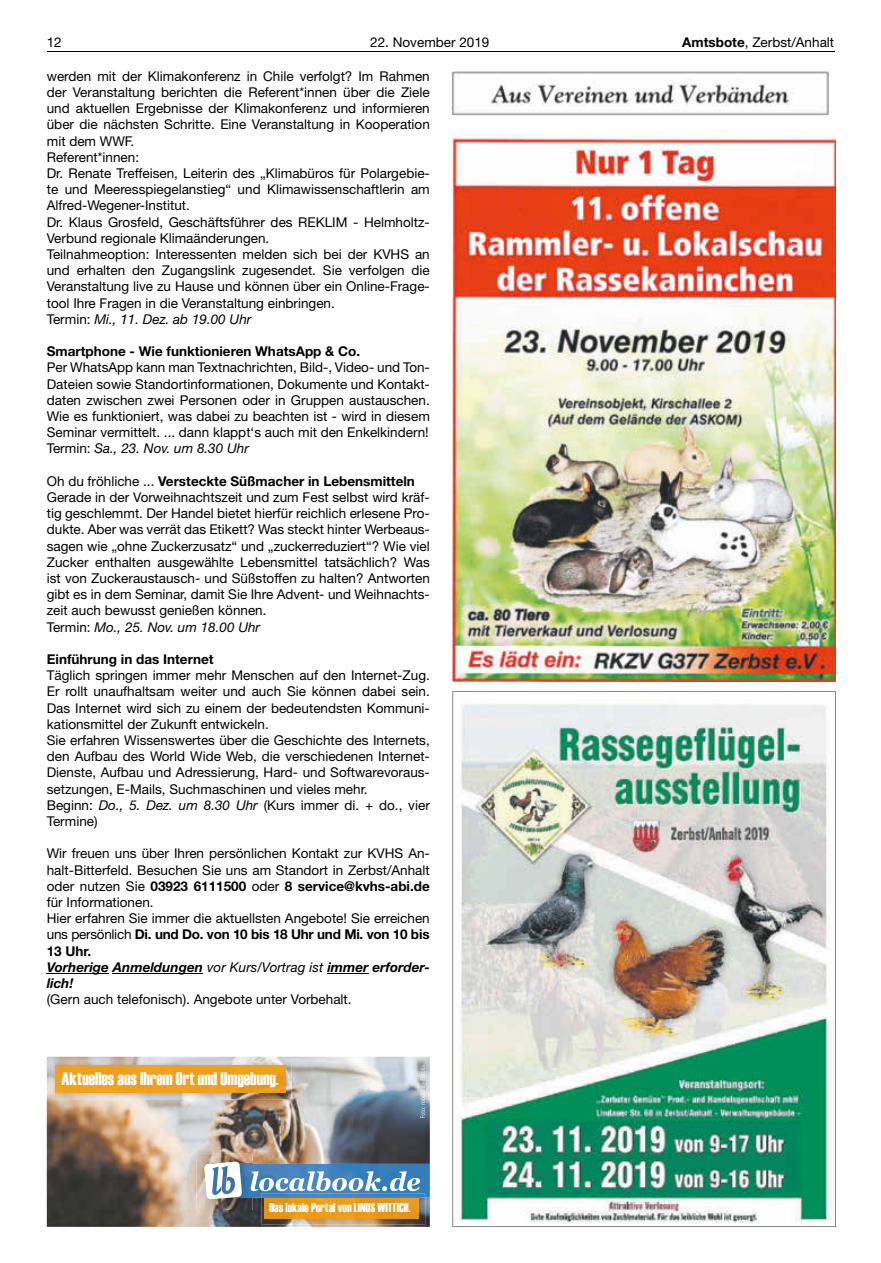
<style>
.page{position:relative;width:881px;height:1263px;background:#fff}
.page>*{position:absolute;margin:0;border:0;box-sizing:border-box;transform-origin:0 0}
.t1{font:18px "Haettenschweiler";color:#fff}
.t2{font:13.5px/16.2px "Helvetica Neue LT";color:#000}
.t3{font:700 13.5px "Helvetica Neue LT";color:#000}
.t4{font:12.75px "Haettenschweiler";color:#fff}
.s1{font-weight:700}
.s2{font-style:italic}
.s3{font-weight:700;font-style:italic}
</style>
<div class="page">
<hr style="left:47px;top:51px;width:786px;height:1px;background:#000">
<img style="left:451px;top:70px;width:378px;height:46px">
<img style="left:452px;top:136px;width:383px;height:546px">
<img style="left:452px;top:691px;width:383px;height:536px">
<hr style="left:47px;top:973px;width:62px;height:1px;background:#000">
<hr style="left:113px;top:973px;width:90px;height:1px;background:#000">
<hr style="left:327px;top:973px;width:41px;height:1px;background:#000">
<img style="left:47px;top:1057px;width:382px;height:170px">
<img style="left:420px;top:1065px;width:5px;height:53px">
<img style="left:52px;top:1062px;width:239px;height:37px">
<div style="left:55px;top:1065px;width:230px;height:28px;background:#efa020"></div>
<img style="left:261px;top:1197px;width:164px;height:28px">
<img style="left:265px;top:1197px;width:153px;height:21px">
<img style="left:252px;top:1164px;width:177px;height:33px">
<img style="left:196px;top:1154px;width:56px;height:56px">
<svg style="left:204px;top:1161px;width:38px;height:38px"></svg>
<svg style="left:250px;top:1171px;width:170px;height:20px"></svg>
<p class="t2" style="left:47px;top:34px;width:17px">12</p>
<p class="t2" style="left:370px;top:34px;width:121px">22. November 2019</p>
<p class="t2" style="left:682px;top:34px;width:153px"><span class="s1">Amtsbote</span>, Zerbst/Anhalt</p>
<p class="t2" style="left:47px;top:68px;width:384px">werden mit der Klimakonferenz in Chile verfolgt? Im Rahmen der Veranstaltung berichten die Referent*innen über die Ziele und aktuellen Ergebnisse der Klimakonferenz und informieren über die nächsten Schritte. Eine Veranstaltung in Kooperation mit dem WWF.<br>Referent*innen:<br>Dr. Renate Treffeisen, Leiterin des „Klimabüros für Polargebie&shy;te und Meeresspiegelanstieg“ und Klimawissenschaftlerin am Alfred-Wegener-Institut.<br>Dr. Klaus Grosfeld, Geschäftsführer des REKLIM - Helmholtz-Verbund regionale Klimaänderungen.<br>Teilnahmeoption: Interessenten melden sich bei der KVHS an und erhalten den Zugangslink zugesendet. Sie verfolgen die Veranstaltung live zu Hause und können über ein Online-Frage&shy;tool Ihre Fragen in die Veranstaltung einbringen.<br>Termin: <span class="s2">Mi., 11. Dez. ab 19.00 Uhr</span></p>
<p class="t3" style="left:47px;top:343px;width:315px">Smartphone - Wie funktionieren WhatsApp &amp; Co.</p>
<p class="t2" style="left:47px;top:359px;width:384px;text-align:justify">Per WhatsApp kann man Textnachrichten, Bild-, Video- und Ton-Dateien sowie Standortinformationen, Dokumente und Kontakt&shy;daten zwischen zwei Personen oder in Gruppen austauschen.<br>Wie es funktioniert, was dabei zu beachten ist - wird in diesem Seminar vermittelt. ... dann klappt‘s auch mit den Enkelkindern!<br>Termin: <span class="s2">Sa., 23. Nov. um 8.30 Uhr</span></p>
<p class="t2" style="left:47px;top:473px;width:384px">Oh du fröhliche ... <span class="s1">Versteckte Süßmacher in Lebensmitteln </span>Gerade in der Vorweihnachtszeit und zum Fest selbst wird kräf&shy;tig geschlemmt. Der Handel bietet hierfür reichlich erlesene Pro&shy;dukte. Aber was verrät das Etikett? Was steckt hinter Werbeaus&shy;sagen wie „ohne Zuckerzusatz“ und „zuckerreduziert“? Wie viel Zucker enthalten ausgewählte Lebensmittel tatsächlich? Was ist von Zuckeraustausch- und Süßstoffen zu halten? Antworten gibt es in dem Seminar, damit Sie Ihre Advent- und Weihnachts&shy;zeit auch bewusst genießen können.<br>Termin: <span class="s2">Mo., 25. Nov. um 18.00 Uhr</span></p>
<p class="t3" style="left:47px;top:651px;width:168px">Einführung in das Internet</p>
<p class="t2" style="left:47px;top:667px;width:384px">Täglich springen immer mehr Menschen auf den Internet-Zug.<br>Er rollt unaufhaltsam weiter und auch Sie können dabei sein.<br>Das Internet wird sich zu einem der bedeutendsten Kommuni&shy;kationsmittel der Zukunft entwickeln.<br>Sie erfahren Wissenswertes über die Geschichte des Internets, den Aufbau des World Wide Web, die verschiedenen Internet-Dienste, Aufbau und Adressierung, Hard- und Softwarevoraus&shy;setzungen, E-Mails, Suchmaschinen und vieles mehr.<br>Beginn: <span class="s2">Do., 5. Dez. um 8.30 Uhr</span> (Kurs immer di. + do., vier Termine)</p>
<p class="t2" style="left:47px;top:845px;width:384px">Wir freuen uns über Ihren persönlichen Kontakt zur KVHS An&shy;halt-Bitterfeld. Besuchen Sie uns am Standort in Zerbst/Anhalt oder nutzen Sie <span class="s1">03923 6111500</span> oder <span class="s1">8 service@kvhs-abi.de </span>für Informationen.<br>Hier erfahren Sie immer die aktuellsten Angebote! Sie erreichen uns persönlich <span class="s1">Di. und Do. von 10 bis 18 Uhr und Mi. von 10 bis 13 Uhr.<br></span><span class="s3">Vorherige Anmeldungen</span> <span class="s2">vor Kurs/Vortrag ist</span> <span class="s3">immer erforder&shy;lich!</span></p>
<p class="t2" style="left:47px;top:991px;width:306px">(Gern auch telefonisch). Angebote unter Vorbehalt.</p>
<h1 class="t1" style="left:62px;top:1069px;width:218px">Aktuelles aus Ihrem Ort und Umgebung.</h1>
<p class="t4" style="left:269px;top:1200px;width:143px">Das lokale Portal von LINUS WITTICH.</p>
</div>
